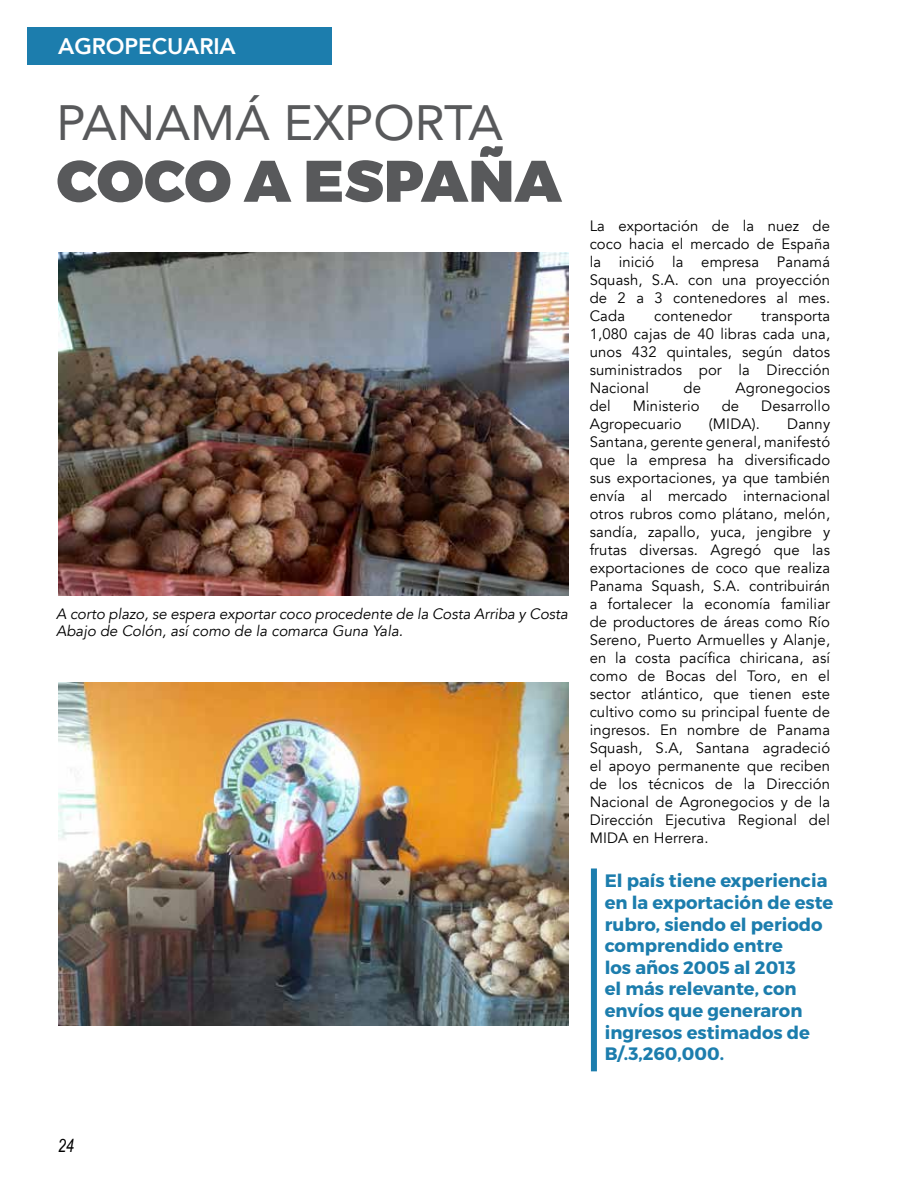
<style>
.page{position:relative;width:918px;height:1188px;background:#fff}
.page>*{position:absolute;margin:0;border:0;box-sizing:border-box;transform-origin:0 0}
.t1{font:900 58.5px "Montserrat";letter-spacing:.01em;color:#58595b}
.t2{font:49.5px "Avenir";color:#58595b}
.t3{font:800 22.5px "Avenir";color:#fff}
.t4{font:700 18px/21.6px "Montserrat";color:#1c7dad}
.t5{font:italic 18px "Arial Narrow";color:#000}
.t6{font:15px/18px "Avenir";letter-spacing:.01em;color:#000;text-align:justify}
.t7{font:italic 15px/16.5px "Avenir";color:#000}
</style>
<div class="page">
<div style="left:27px;top:27px;width:305px;height:38px;background:#1c7dad"></div>
<div style="left:591px;top:868px;width:6px;height:203px;background:#1c7dad"></div>
<img style="left:58px;top:252px;width:510px;height:344px">
<img style="left:58px;top:682px;width:510px;height:344px">
<h3 class="t3" style="left:58px;top:29px;width:16px">AGROPECUARIA</h3>
<h2 class="t2" style="left:56px;top:83px;width:448px">PANAMÁ EXPORTA</h2>
<h1 class="t1" style="left:57px;top:144px;width:506px">COCO A ESPAÑA</h1>
<p class="t7" style="left:56px;top:606px;width:513px">A corto plazo, se espera exportar coco procedente de la Costa Arriba y Costa<br>Abajo de Colón, así como de la comarca Guna Yala.</p>
<p class="t6" style="left:590px;top:217px;width:242px">La exportación de la nuez de coco hacia el mercado de España la inició la empresa Panamá Squash, S.A. con una proyección de 2 a 3 contenedores al mes.<br>Cada</p>
<p class="t6" style="left:654px;top:307px;width:80px">contenedor</p>
<p class="t6" style="left:590px;top:307px;width:242px;text-indent:172px">transporta 1,080 cajas de 40 libras cada una, unos 432 quintales, según datos suministrados por la Dirección Nacional</p>
<p class="t6" style="left:684px;top:379px;width:19px">de</p>
<p class="t6" style="left:736px;top:379px;width:96px">Agronegocios</p>
<p class="t6" style="left:590px;top:397px;width:23px">del</p>
<p class="t6" style="left:633px;top:397px;width:68px">Ministerio</p>
<p class="t6" style="left:722px;top:397px;width:19px">de</p>
<p class="t6" style="left:761px;top:397px;width:70px">Desarrollo</p>
<p class="t6" style="left:590px;top:415px;width:94px">Agropecuario</p>
<p class="t6" style="left:709px;top:415px;width:53px">(MIDA).</p>
<p class="t6" style="left:590px;top:415px;width:242px;text-indent:198px">Danny Santana, gerente general, manifestó que la empresa ha diversificado sus exportaciones, ya que también envía al mercado internacional otros rubros como plátano, melón, sandía, zapallo, yuca, jengibre y frutas diversas. Agregó que las exportaciones de coco que realiza Panama Squash, S.A. contribuirán a fortalecer la economía familiar de productores de áreas como Río Sereno, Puerto Armuelles y Alanje, en la costa pacífica chiricana, así como de Bocas del Toro, en el sector atlántico, que tienen este cultivo como su principal fuente de ingresos. En nombre de Panama Squash, S.A, Santana agradeció el apoyo permanente que reciben de los técnicos de la Dirección Nacional de Agronegocios y de la Dirección Ejecutiva Regional del MIDA en Herrera.</p>
<p class="t4" style="left:605px;top:870px;width:230px">El país tiene experiencia en la exportación de este rubro, siendo el periodo comprendido entre<br>los años 2005 al 2013<br>el más relevante, con envíos que generaron ingresos estimados de<br>B/.3,260,000.</p>
<p class="t5" style="left:58px;top:1133px;width:18px">24</p>
</div>
